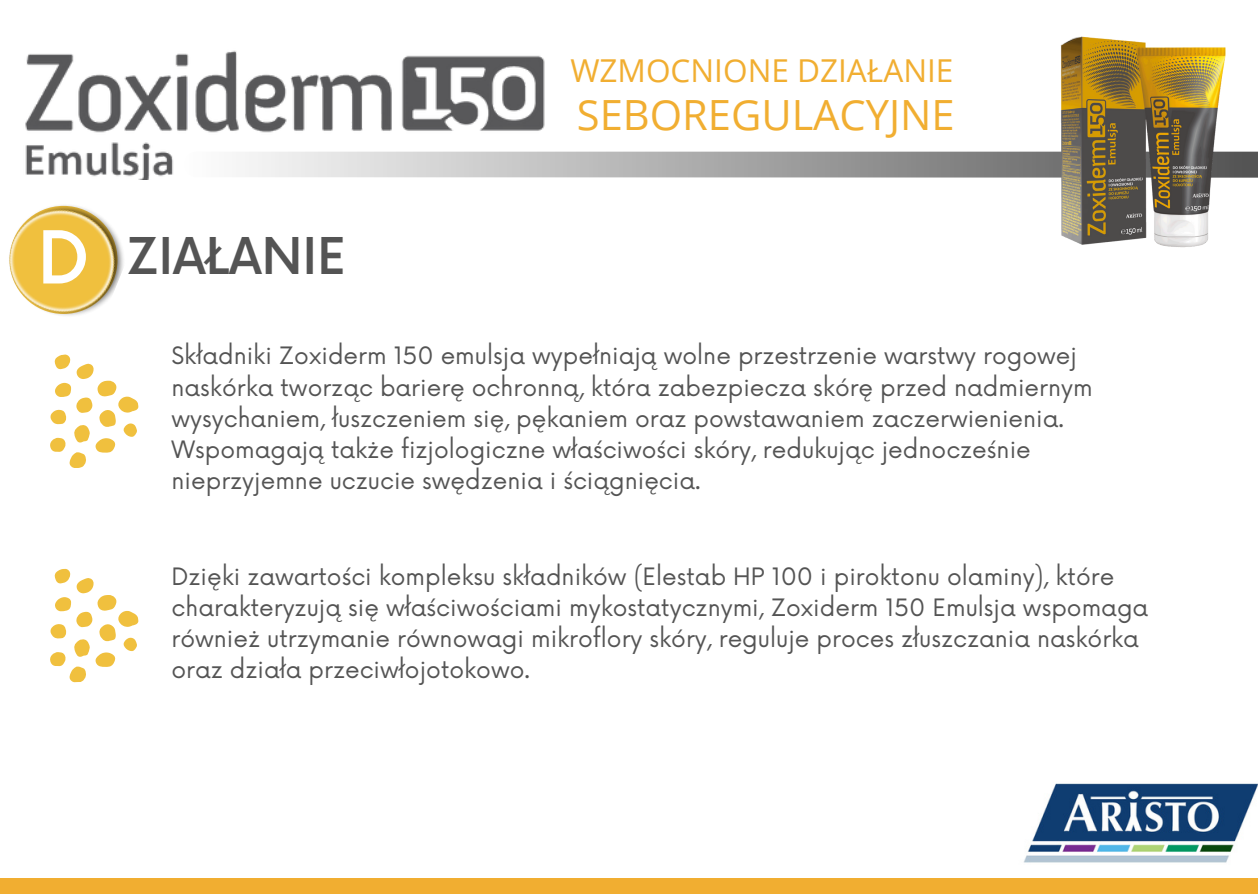
<style>
.page{position:relative;width:1258px;height:894px;background:#fff}
.page>*{position:absolute;margin:0;border:0;box-sizing:border-box;transform-origin:0 0}
.t1{font:500 49.2px "Now";color:#545454}
.t2{font:41.7px "Open Sans";color:#f1ae31}
.t3{font:31.5px "Open Sans";color:#f1ae31}
.t4{font:23.4px/31.2px "Now";color:#545454}
.s1{font-size:71.1px;color:#fff}
</style>
<div class="page">
<div style="left:0;top:877px;width:1258px;height:16px;background:#f1ae31"></div>
<img style="left:1024px;top:783px;width:234px;height:80px">
<svg style="left:50px;top:568px;width:89px;height:115px"></svg>
<svg style="left:50px;top:354px;width:89px;height:114px"></svg>
<img style="left:9px;top:205px;width:115px;height:111px">
<svg style="left:546px;top:152px;width:712px;height:26px;background:#9e9e9e"></svg>
<img style="left:25px;top:50px;width:521px;height:129px">
<img style="left:1019px;top:36px;width:229px;height:212px">
<h1 class="t1" style="left:37px;top:229px;width:310px"><span class="s1">D</span> ZIAŁANIE</h1>
<h3 class="t3" style="left:570px;top:49px;width:385px">WZMOCNIONE DZIAŁANIE</h3>
<h2 class="t2" style="left:577px;top:85px;width:379px">SEBOREGULACYJNE</h2>
<p class="t4" style="left:171px;top:341px;width:922px">Składniki Zoxiderm 150 emulsja wypełniają wolne przestrzenie warstwy rogowej naskórka tworząc barierę ochronną, która zabezpiecza skórę przed nadmiernym wysychaniem, łuszczeniem się, pękaniem oraz powstawaniem zaczerwienienia.<br>Wspomagają także fizjologiczne właściwości skóry, redukując jednocześnie nieprzyjemne uczucie swędzenia i ściągnięcia.</p>
<p class="t4" style="left:171px;top:562px;width:978px">Dzięki zawartości kompleksu składników (Elestab HP 100 i piroktonu olaminy), które charakteryzują się właściwościami mykostatycznymi, Zoxiderm 150 Emulsja wspomaga również utrzymanie równowagi mikroflory skóry, reguluje proces złuszczania naskórka oraz działa przeciwłojotokowo.</p>
</div>
